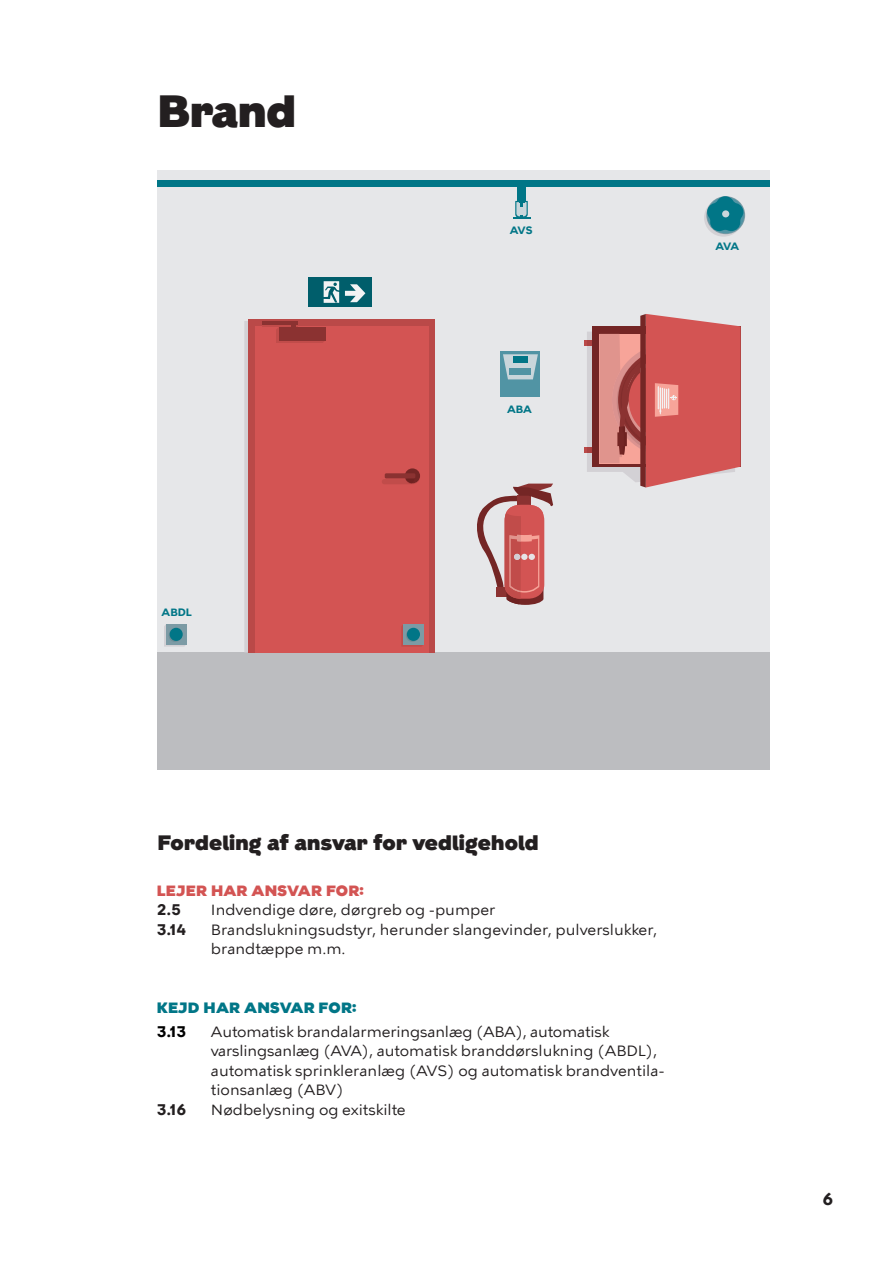
<style>
.page{position:relative;width:893px;height:1263px;background:#fff}
.page>*{position:absolute;margin:0;border:0;box-sizing:border-box;transform-origin:0 0}
.t1{font:900 45px "KBH";color:#231f20}
.t2{font:900 21px "KBH";letter-spacing:.01em;color:#231f20}
.t3{font:700 16.5px "KBH";color:#231f20}
.t4{font:15px/19.5px "KBH Tekst 2";color:#231f20}
.t5{font:15px "KBH Black 2";letter-spacing:.01em;color:#d35453}
.t6{font:15px "KBH Black 2";letter-spacing:.01em;color:#017687}
.t7{font:700 15px "KBH Tekst";color:#231f20}
.t8{font:700 15px "KBH Tekst";color:#000}
.t9{font:700 10.5px "KBH";color:#017687}
</style>
<div class="page">
<div style="left:157px;top:170px;width:613px;height:600px;background:#e6e7e9"></div>
<div style="left:157px;top:652px;width:613px;height:118px;background:#bcbdc0"></div>
<svg style="left:164px;top:625px;width:22px;height:22px"></svg>
<svg style="left:704px;top:199px;width:39px;height:38px"></svg>
<svg style="left:706px;top:196px;width:39px;height:38px"></svg>
<div style="left:707px;top:197px;width:37px;height:36px;background:#5194a4;border-radius:50%"></div>
<div style="left:584px;top:340px;width:8px;height:6px;background:#ba4948"></div>
<div style="left:584px;top:447px;width:8px;height:5px;background:#ba4948"></div>
<svg style="left:244px;top:321px;width:4px;height:331px"></svg>
<div style="left:248px;top:319px;width:187px;height:333px;background:#ba4948"></div>
<div style="left:255px;top:326px;width:174px;height:326px;background:#d35453"></div>
<div style="left:405px;top:468px;width:15px;height:15px;background:#742625;border-radius:50%"></div>
<svg style="left:382px;top:476px;width:38px;height:8px"></svg>
<div style="left:385px;top:473px;width:30px;height:5px;background:#8b3231"></div>
<svg style="left:587px;top:314px;width:154px;height:173px;background:#cd706e"></svg>
<svg style="left:477px;top:484px;width:76px;height:121px"></svg>
<div style="left:517px;top:180px;width:8px;height:30px;background:#017687"></div>
<svg style="left:513px;top:201px;width:17px;height:17px"></svg>
<div style="left:157px;top:180px;width:613px;height:7px;background:#017687"></div>
<hr style="left:262px;top:323px;width:36px;height:3px;background:#ab4241">
<hr style="left:262px;top:326px;width:36px;height:1px;background:#c14c4a">
<hr style="left:262px;top:321px;width:36px;height:4px;background:#8b3231">
<svg style="left:707px;top:196px;width:36px;height:35px"></svg>
<div style="left:722px;top:210px;width:7px;height:7px;background:#c9d6db;border-radius:50%"></div>
<div style="left:166px;top:624px;width:20px;height:20px;background:#7c9ba5"></div>
<svg style="left:169px;top:629px;width:13px;height:13px"></svg>
<div style="left:170px;top:628px;width:13px;height:13px;background:#017687;border-radius:50%"></div>
<svg style="left:401px;top:625px;width:23px;height:22px"></svg>
<div style="left:403px;top:624px;width:21px;height:20px;background:#7c9ba5"></div>
<svg style="left:406px;top:629px;width:13px;height:13px"></svg>
<div style="left:407px;top:628px;width:13px;height:13px;background:#017687;border-radius:50%"></div>
<div style="left:309px;top:277px;width:63px;height:30px;background:#005e6b"></div>
<svg style="left:345px;top:284px;width:20px;height:18px"></svg>
<svg style="left:324px;top:281px;width:15px;height:22px"></svg>
<div style="left:501px;top:351px;width:39px;height:46px;background:#5194a4"></div>
<svg style="left:503px;top:354px;width:35px;height:25px"></svg>
<div style="left:513px;top:356px;width:15px;height:6px;background:#017687"></div>
<div style="left:510px;top:368px;width:21px;height:6px;background:#5194a4"></div>
<svg style="left:276px;top:325px;width:50px;height:18px"></svg>
<h2 class="t1" style="left:157px;top:85px;width:140px">Brand</h2>
<p class="t9" style="left:162px;top:606px;width:32px">ABDL</p>
<p class="t9" style="left:510px;top:224px;width:24px">AVS</p>
<p class="t9" style="left:507px;top:403px;width:26px">ABA</p>
<p class="t9" style="left:715px;top:240px;width:25px">AVA</p>
<h3 class="t2" style="left:157px;top:830px;width:383px">Fordeling af ansvar for vedligehold</h3>
<h4 class="t5" style="left:157px;top:881px;width:208px">LEJER HAR ANSVAR FOR:</h4>
<p class="t7" style="left:157px;top:901px;width:25px">2.5</p>
<p class="t4" style="left:211px;top:900px;width:286px">Indvendige døre, dørgreb og -pumper</p>
<p class="t7" style="left:157px;top:920px;width:31px">3.14</p>
<p class="t4" style="left:211px;top:920px;width:448px">Brandslukningsudstyr, herunder slangevinder, pulverslukker, brandtæppe m.m.</p>
<h4 class="t6" style="left:157px;top:998px;width:201px">KEJD HAR ANSVAR FOR:</h4>
<p class="t8" style="left:157px;top:1022px;width:31px">3.13</p>
<p class="t4" style="left:211px;top:1021px;width:455px">Automatisk brandalarmeringsanlæg (ABA), automatisk varslingsanlæg (AVA), automatisk branddørslukning (ABDL), automatisk sprinkleranlæg (AVS) og automatisk brandventila&shy;tionsanlæg (ABV)</p>
<p class="t7" style="left:157px;top:1100px;width:31px">3.16</p>
<p class="t4" style="left:211px;top:1099px;width:196px">Nødbelysning og exitskilte</p>
<p class="t3" style="left:823px;top:1189px;width:12px">6</p>
</div>
